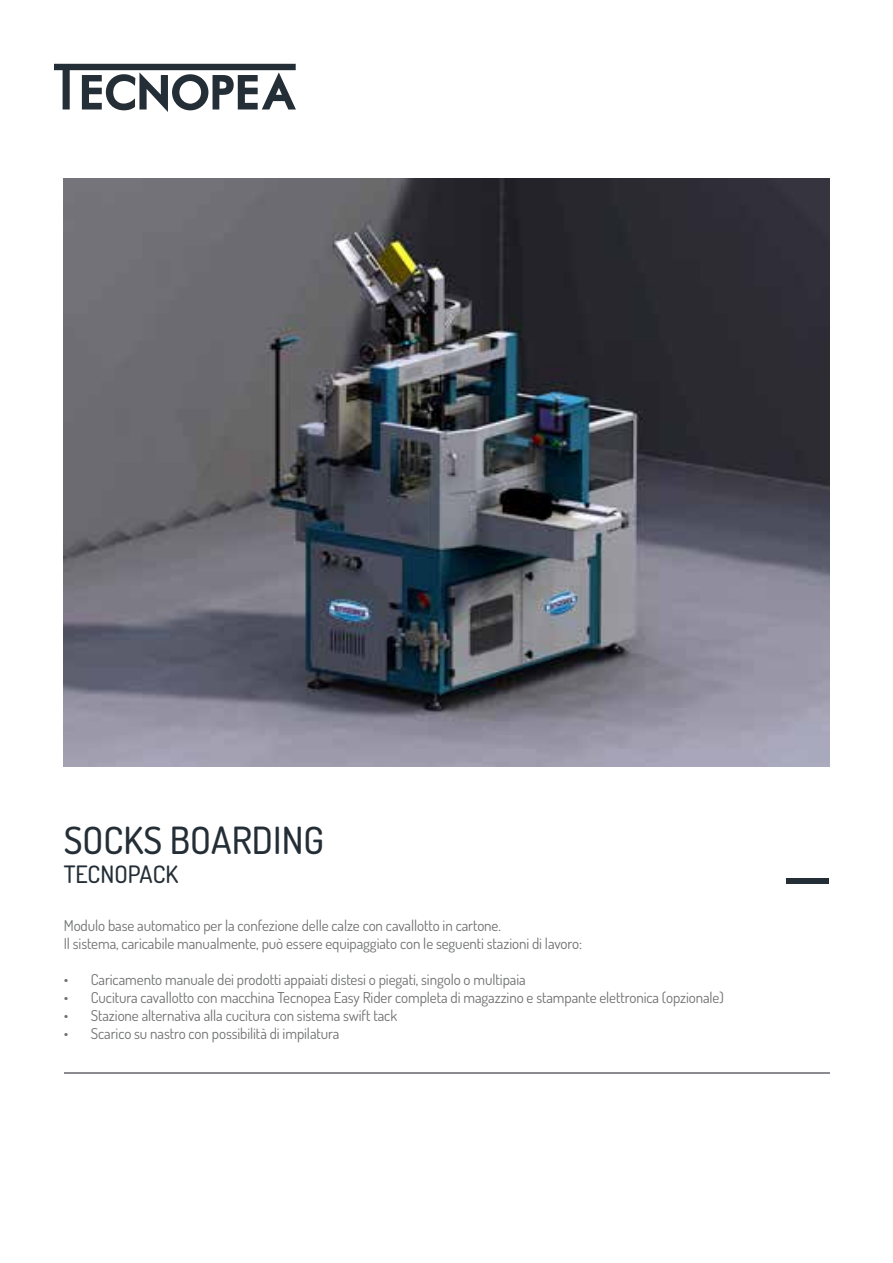
<style>
.page{position:relative;width:893px;height:1263px;background:#fff}
.page>*{position:absolute;margin:0;border:0;box-sizing:border-box;transform-origin:0 0}
.t1{font:500 37.5px "Dosis";color:#242e36}
.t2{font:500 24px "Dosis";color:#242e36}
.t3{font:15px/18px "Dosis";letter-spacing:-.005em;color:#707172}
</style>
<div class="page">
<img style="left:64px;top:179px;width:765px;height:588px">
<div style="left:787px;top:878px;width:42px;height:5px;background:#242e36"></div>
<svg style="left:54px;top:64px;width:242px;height:48px"></svg>
<hr style="left:64px;top:1072px;width:765px;height:1px;background:#8c8b90">
<h1 class="t1" style="left:64px;top:814px;width:262px">SOCKS BOARDING</h1>
<h2 class="t2" style="left:64px;top:858px;width:116px">TECNOPACK</h2>
<p class="t3" style="left:64px;top:916px;width:520px">Modulo base automatico per la confezione delle calze con cavallotto in cartone.<br>Il sistema, caricabile manualmente, può essere equipaggiato con le seguenti stazioni di lavoro:</p>
<p class="t3" style="left:64px;top:970px;width:463px">• Caricamento manuale dei prodotti appaiati distesi o piegati, singolo o multipaia</p>
<p class="t3" style="left:64px;top:988px;width:662px">• Cucitura cavallotto con macchina Tecnopea Easy Rider completa di magazzino e stampante elettronica (opzionale)</p>
<p class="t3" style="left:64px;top:1006px;width:335px">• Stazione alternativa alla cucitura con sistema swift tack</p>
<p class="t3" style="left:64px;top:1024px;width:277px">• Scarico su nastro con possibilità di impilatura</p>
</div>
